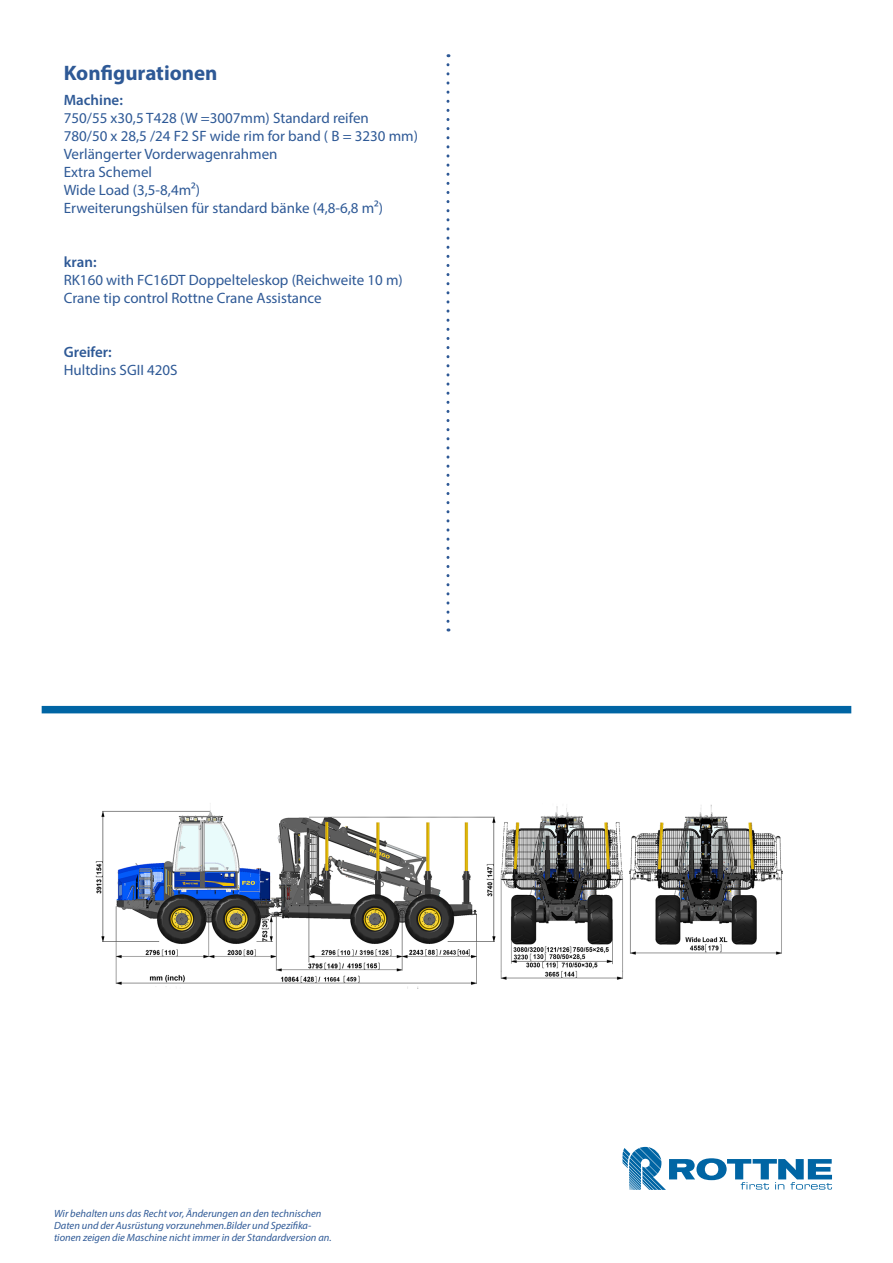
<style>
.page{position:relative;width:893px;height:1263px;background:#fff}
.page>*{position:absolute;margin:0;border:0;box-sizing:border-box;transform-origin:0 0}
.t1{font:700 21px "Myriad Pro";color:#2e5996}
.t2{font:15px/18px "Myriad Pro";color:#2e5996}
.t3{font:600 15px "Myriad Pro";color:#2e5996}
.t4{font:italic 10.5px/12px "Myriad Pro";color:#2e5996}
</style>
<div class="page">
<img style="left:95px;top:803px;width:688px;height:185px">
<svg style="left:446px;top:65px;width:3px;height:566px"></svg>
<div style="left:42px;top:706px;width:809px;height:7px;background:#0065a4"></div>
<svg style="left:622px;top:1147px;width:210px;height:43px"></svg>
<p class="t1" style="left:64px;top:59px;width:155px">Konfigurationen</p>
<p class="t3" style="left:64px;top:90px;width:61px">Machine:</p>
<p class="t2" style="left:64px;top:109px;width:307px">750/55 x30,5 T428 (W =3007mm) Standard reifen</p>
<p class="t2" style="left:64px;top:127px;width:356px">780/50 x 28,5 /24 F2 SF wide rim for band ( B = 3230 mm)</p>
<p class="t2" style="left:64px;top:145px;width:215px">Verlängerter Vorderwagenrahmen<br>Extra Schemel</p>
<p class="t2" style="left:64px;top:181px;width:138px">Wide Load (3,5-8,4m2)</p>
<p class="t2" style="left:64px;top:199px;width:321px">Erweiterungshülsen für standard bänke (4,8-6,8 m2)</p>
<p class="t3" style="left:64px;top:252px;width:34px">kran:</p>
<p class="t2" style="left:64px;top:271px;width:340px">RK160 with FC16DT Doppelteleskop (Reichweite 10 m)</p>
<p class="t2" style="left:64px;top:289px;width:259px">Crane tip control Rottne Crane Assistance</p>
<p class="t3" style="left:64px;top:342px;width:50px">Greifer:</p>
<p class="t2" style="left:64px;top:361px;width:115px">Hultdins SGII 420S</p>
<p class="t4" style="left:54px;top:1207px;width:279px">Wir behalten uns das Recht vor, Änderungen an den technischen<br>Daten und der Ausrüstung vorzunehmen.Bilder und Spezifika&shy;tionen zeigen die Maschine nicht immer in der Standardversion an.</p>
</div>
